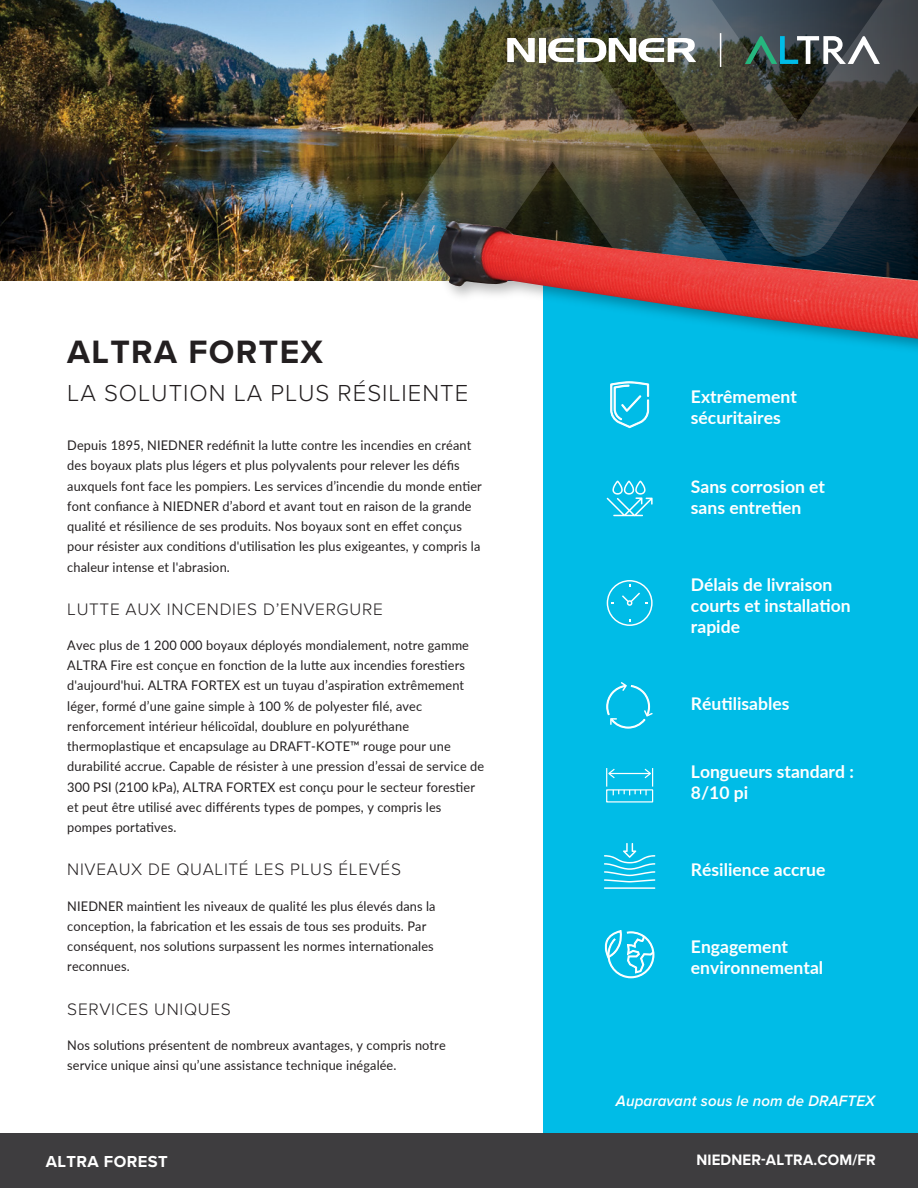
<style>
.page{position:relative;width:918px;height:1188px;background:#fff}
.page>*{position:absolute;margin:0;border:0;box-sizing:border-box;transform-origin:0 0}
.t1{font:700 33.6px "Proxima Nova";letter-spacing:.04em;color:#231f20}
.t2{font:300 24px "Proxima Nova";letter-spacing:.04em;color:#231f20}
.t3{font:700 17.55px/21px "Lato";color:#fff}
.t4{font:300 17.25px "Proxima Nova";letter-spacing:.04em;color:#231f20}
.t5{font:700 16.5px "Proxima Nova";letter-spacing:.025em;color:#fff}
.t6{font:italic 600 15.6px "Proxima Nova";letter-spacing:.01em;color:#fff;scale:.96 1}
.t7{font:700 15.6px "Proxima Nova";letter-spacing:.01em;color:#fff;scale:.96 1}
.t8{font:13.35px/20.2px "Lato";letter-spacing:.01em;color:#231f20;scale:.96 1}
</style>
<div class="page">
<div style="left:543px;top:276px;width:375px;height:912px;background:#00bce7"></div>
<img style="left:0;top:0;width:361px;height:280px">
<svg style="left:361px;top:0;width:153px;height:22px;background:#7da4bf"></svg>
<img style="left:269px;top:22px;width:245px;height:258px">
<img style="left:514px;top:0;width:404px;height:210px">
<div style="left:0;top:1134px;width:918px;height:54px;background:#3e3d3f"></div>
<img style="left:428px;top:210px;width:490px;height:139px">
<img style="left:437px;top:221px;width:481px;height:118px">
<svg style="left:507px;top:38px;width:28px;height:24px"></svg>
<div style="left:539px;top:38px;width:7px;height:24px;background:#fff"></div>
<svg style="left:548px;top:38px;width:148px;height:24px"></svg>
<hr style="left:720px;top:33px;width:1px;height:34px;background:#fff">
<svg style="left:745px;top:36px;width:135px;height:28px"></svg>
<hr style="left:604px;top:887px;width:51px;height:2px;background:#fff">
<svg style="left:604px;top:843px;width:51px;height:39px"></svg>
<svg style="left:610px;top:381px;width:39px;height:47px"></svg>
<svg style="left:606px;top:481px;width:47px;height:35px"></svg>
<svg style="left:606px;top:768px;width:47px;height:27px"></svg>
<svg style="left:606px;top:682px;width:47px;height:46px"></svg>
<svg style="left:607px;top:580px;width:46px;height:46px"></svg>
<svg style="left:604px;top:930px;width:50px;height:48px"></svg>
<h1 class="t1" style="left:67px;top:327px;width:257px">ALTRA FORTEX</h1>
<h2 class="t2" style="left:67px;top:376px;width:402px">LA SOLUTION LA PLUS RÉSILIENTE</h2>
<p class="t8" style="left:67px;top:434px;width:433px">Depuis 1895, NIEDNER redéfinit la lutte contre les incendies en créant des boyaux plats plus légers et plus polyvalents pour relever les défis auxquels font face les pompiers. Les services d’incendie du monde entier font confiance à NIEDNER d’abord et avant tout en raison de la grande qualité et résilience de ses produits. Nos boyaux sont en effet conçus pour résister aux conditions d'utilisation les plus exigeantes, y compris la chaleur intense et l'abrasion.</p>
<p class="t4" style="left:67px;top:596px;width:317px">LUTTE AUX INCENDIES D’ENVERGURE</p>
<p class="t8" style="left:67px;top:634px;width:436px">Avec plus de 1 200 000 boyaux déployés mondialement, notre gamme ALTRA Fire est conçue en fonction de la lutte aux incendies forestiers d'aujourd'hui. ALTRA FORTEX est un tuyau d’aspiration extrêmement léger, formé d’une gaine simple à 100 % de polyester filé, avec renforcement intérieur hélicoïdal, doublure en polyuréthane thermoplastique et encapsulage au DRAFT-KOTE™ rouge pour une durabilité accrue. Capable de résister à une pression d’essai de service de 300 PSI (2100 kPa), ALTRA FORTEX est conçu pour le secteur forestier et peut être utilisé avec différents types de pompes, y compris les pompes portatives.</p>
<p class="t4" style="left:67px;top:857px;width:335px">NIVEAUX DE QUALITÉ LES PLUS ÉLEVÉS</p>
<p class="t8" style="left:67px;top:895px;width:385px">NIEDNER maintient les niveaux de qualité les plus élevés dans la conception, la fabrication et les essais de tous ses produits. Par conséquent, nos solutions surpassent les normes internationales reconnues.</p>
<p class="t4" style="left:67px;top:996px;width:165px">SERVICES UNIQUES</p>
<p class="t8" style="left:67px;top:1034px;width:396px">Nos solutions présentent de nombreux avantages, y compris notre service unique ainsi qu’une assistance technique inégalée.</p>
<h3 class="t3" style="left:691px;top:385px;width:108px">Extrêmement sécuritaires</h3>
<h3 class="t3" style="left:691px;top:475px;width:136px">Sans corrosion et sans entretien</h3>
<h3 class="t3" style="left:691px;top:573px;width:161px">Délais de livraison courts et installation rapide</h3>
<h3 class="t3" style="left:691px;top:692px;width:100px">Réutilisables</h3>
<h3 class="t3" style="left:691px;top:761px;width:164px">Longueurs standard :<br>8/10 pi</h3>
<h3 class="t3" style="left:691px;top:859px;width:136px">Résilience accrue</h3>
<h3 class="t3" style="left:691px;top:935px;width:134px">Engagement environnemental</h3>
<p class="t6" style="left:616px;top:1092px;width:272px">Auparavant sous le nom de DRAFTEX</p>
<p class="t5" style="left:46px;top:1149px;width:123px">ALTRA FOREST</p>
<p class="t7" style="left:696px;top:1148px;width:189px">NIEDNER-ALTRA.COM/FR</p>
</div>
